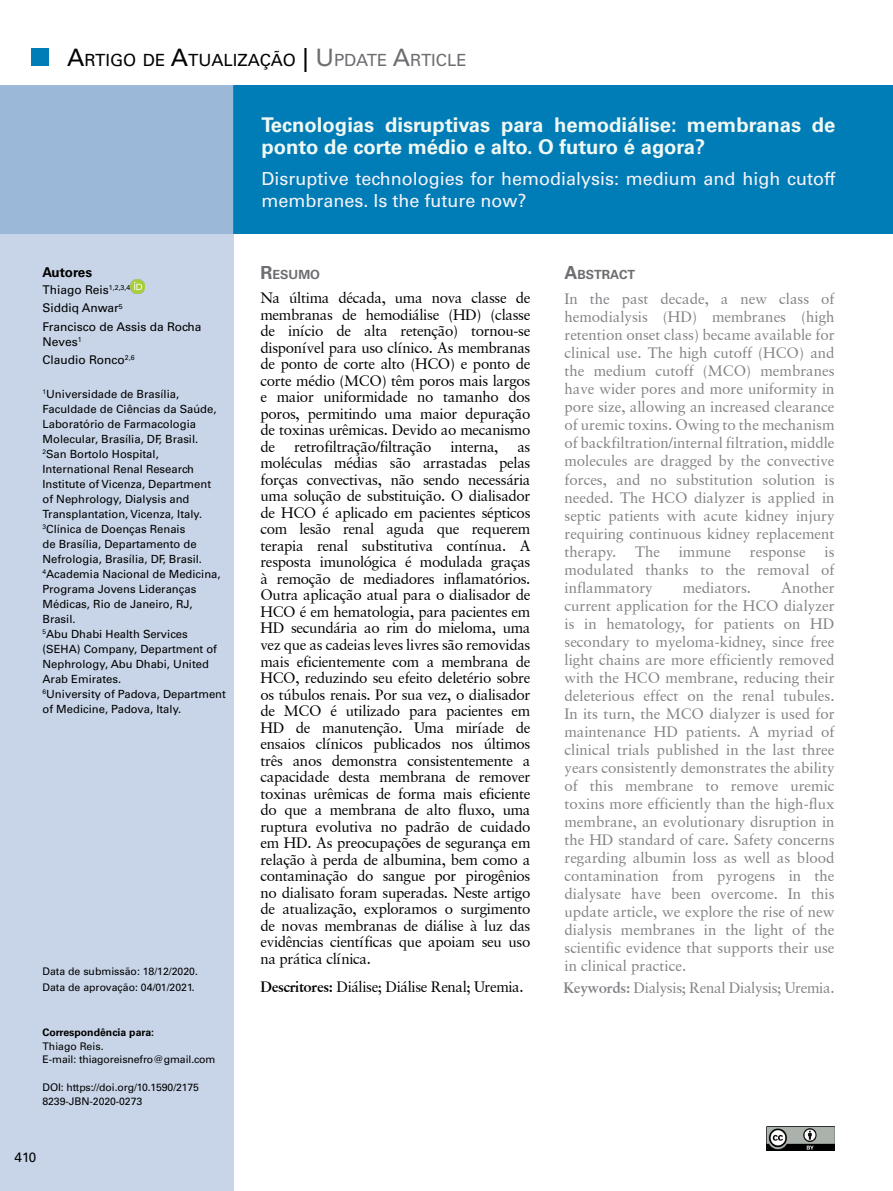
<style>
.page{position:relative;width:893px;height:1191px;background:#fff}
.page>*{position:absolute;margin:0;border:0;box-sizing:border-box;transform-origin:0 0}
.t1{font:700 20.25px/22.5px "Univers LT Std";color:#f0f8f3}
.t2{font:18px/21.6px "Univers LT Std";color:#f6f4f9}
.t3{font:16.8px "Univers LT Std";color:#000}
.t4{font:15px/16.5px "Garamond Retrospective S Si";letter-spacing:-.02em;color:#000;text-align:justify}
.t5{font:15px/18px "Garamond Retrospective S Si";color:#818285;text-align:justify}
.t6{font:15px "Garamond Retrospective S Si";letter-spacing:-.02em;color:#808285}
.t7{font:700 13.5px "Univers LT Std";letter-spacing:-.01em;color:#000}
.t8{font:13.5px "Univers LT Std";color:#000}
.t9{font:700 12.6px "Univers LT Std";color:#6d6e71}
.t10{font:12px/18.6px "Univers LT Std";color:#000}
.t11{font:11.25px/15px "Univers LT Std";color:#000}
.t12{font:10.5px/13.5px "Univers LT Std";letter-spacing:-.01em;color:#000}
.t13{font:700 10.5px "Univers LT Std";color:#000}
.s1{font-size:24px}
.s2{font-size:24px;color:#6d6e71}
.s3{color:#6d6e71}
.s4{font-size:18px}
.s5{font-weight:700}
</style>
<div class="page">
<div style="left:0;top:234px;width:234px;height:957px;background:#c8d5e8"></div>
<div style="left:234px;top:85px;width:659px;height:149px;background:#007cb7"></div>
<div style="left:0;top:85px;width:234px;height:149px;background:#9cb8d8"></div>
<div style="left:32px;top:49px;width:17px;height:17px;background:#007cb7"></div>
<img style="left:130px;top:280px;width:14px;height:14px">
<img style="left:766px;top:1126px;width:68px;height:24px">
<p class="t3" style="left:67px;top:50px;width:401px"><span class="s1">A</span>RTIGO DE <span class="s1">A</span>TUALIZAÇÃO <span class="s1">|</span> <span class="s2">U</span> <span class="s3">PDATE</span> <span class="s2">A</span><span class="s3">RTICLE</span></p>
<p class="t7" style="left:43px;top:265px;width:51px">Autores</p>
<p class="t10" style="left:43px;top:280px;width:161px">Thiago Reis<sup>1,2,3,4<br></sup>Siddiq Anwar<sup>5<br></sup>Francisco de Assis da Rocha</p>
<p class="t10" style="left:43px;top:332px;width:94px">Neves<sup>1<br></sup>Claudio Ronco<sup>2,6</sup></p>
<p class="t11" style="left:43px;top:386px;width:185px"><sup>1</sup>Universidade de Brasília,<br>Faculdade de Ciências da Saúde,<br>Laboratório de Farmacologia<br>Molecular, Brasília, DF, Brasil.<br><sup>2</sup>San Bortolo Hospital,<br>International Renal Research<br>Institute of Vicenza, Department<br>of Nephrology, Dialysis and<br>Transplantation, Vicenza, Italy.<br><sup>3</sup>Clínica de Doenças Renais<br>de Brasília, Departamento de<br>Nefrologia, Brasília, DF, Brasil.<br><sup>4</sup>Academia Nacional de Medicina,<br>Programa Jovens Lideranças<br>Médicas, Rio de Janeiro, RJ,<br>Brasil.<br><sup>5</sup>Abu Dhabi Health Services (SEHA) Company, Department of<br>Nephrology, Abu Dhabi, United<br>Arab Emirates.<br><sup>6</sup>University of Padova, Department of Medicine, Padova, Italy.</p>
<p class="t12" style="left:43px;top:963px;width:157px;line-height:15.6px">Data de submissão: 18/12/2020.<br>Data de aprovação: 04/01/2021.</p>
<p class="t13" style="left:43px;top:1026px;width:113px">Correspondência para:</p>
<p class="t12" style="left:43px;top:1039px;width:174px">Thiago Reis.<br>E-mail: thiagoreisnefro@gmail.com</p>
<p class="t12" style="left:43px;top:1081px;width:158px">DOI: https://doi.org/10.1590/2175<br>8239-JBN-2020-0273</p>
<p class="t8" style="left:15px;top:1149px;width:23px">410</p>
<h1 class="t1" style="left:261px;top:113px;width:575px">Tecnologias disruptivas para hemodiálise: membranas de ponto de corte médio e alto. O futuro é agora?</h1>
<p class="t2" style="left:261px;top:168px;width:576px">Disruptive technologies for hemodialysis: medium and high cutoff membranes. Is the future now?</p>
<p class="t9" style="left:260px;top:267px;width:61px"><span class="s4">R</span>ESUMO</p>
<p class="t4" style="left:260px;top:290px;width:272px">Na última década, uma nova classe de membranas de hemodiálise (HD) (classe de início de alta retenção) tornou-se disponível para uso clínico. As membranas de ponto de corte alto (HCO) e ponto de corte médio (MCO) têm poros mais largos e maior uniformidade no tamanho dos poros, permitindo uma maior depuração de toxinas urêmicas. Devido ao mecanismo de</p>
<p class="t4" style="left:294px;top:438px;width:139px">retrofiltração/filtração</p>
<p class="t4" style="left:450px;top:438px;width:49px">interna,</p>
<p class="t4" style="left:260px;top:438px;width:272px;text-indent:257px">as moléculas médias são arrastadas pelas forças convectivas, não sendo necessária uma solução de substituição. O dialisador de HCO é aplicado em pacientes sépticos com lesão renal aguda que requerem terapia renal substitutiva contínua. A resposta imunológica é modulada graças à remoção de mediadores inflamatórios.<br>Outra aplicação atual para o dialisador de HCO é em hematologia, para pacientes em HD secundária ao rim do mieloma, uma vez que as cadeias leves livres são removidas mais eficientemente com a membrana de HCO, reduzindo seu efeito deletério sobre os túbulos renais. Por sua vez, o dialisador de MCO é utilizado para pacientes em HD de manutenção. Uma miríade de ensaios clínicos publicados nos últimos três anos demonstra consistentemente a capacidade desta membrana de remover toxinas urêmicas de forma mais eficiente do que a membrana de alto fluxo, uma ruptura evolutiva no padrão de cuidado em HD. As preocupações de segurança em relação à perda de albumina, bem como a contaminação do sangue por pirogênios no dialisato foram superadas. Neste artigo de atualização, exploramos o surgimento de novas membranas de diálise à luz das evidências científicas que apoiam seu uso na prática clínica.</p>
<p class="t9" style="left:564px;top:267px;width:72px"><span class="s4">A</span>BSTRACT</p>
<p class="t5" style="left:564px;top:290px;width:272px">In the past decade, a new class of hemodialysis (HD) membranes (high retention onset class) became available for clinical use. The high cutoff (HCO) and the medium cutoff (MCO) membranes have wider pores and more uniformity in pore size, allowing an increased clearance of uremic toxins. Owing to the mechanism of backfiltration/internal filtration, middle molecules are dragged by the convective forces, and no substitution solution is needed. The HCO dialyzer is applied in septic patients with acute kidney injury requiring continuous kidney replacement therapy. The immune response is modulated thanks to the removal of inflammatory</p>
<p class="t5" style="left:564px;top:578px;width:272px;text-indent:217px">Another current application for the HCO dialyzer is in hematology, for patients on HD secondary to myeloma-kidney, since free light chains are more efficiently removed with the HCO membrane, reducing their deleterious effect on the renal tubules.<br>In its turn, the MCO dialyzer is used for maintenance HD patients. A myriad of clinical trials published in the last three years consistently demonstrates the ability of this membrane to remove uremic toxins more efficiently than the high-flux membrane, an evolutionary disruption in the HD standard of care. Safety concerns regarding albumin loss as well as blood contamination from pyrogens in the dialysate have been overcome. In this update article, we explore the rise of new dialysis membranes in the light of the scientific evidence that supports their use in clinical practice.</p>
<p class="t5" style="left:683px;top:578px;width:70px">mediators.</p>
<p class="t4" style="left:260px;top:978px;width:265px"><span class="s5">Descritores:</span> Diálise; Diálise Renal; Uremia.</p>
<p class="t6" style="left:563px;top:978px;width:273px"><span class="s5">Keywords:</span> Dialysis; Renal Dialysis; Uremia.</p>
</div>
